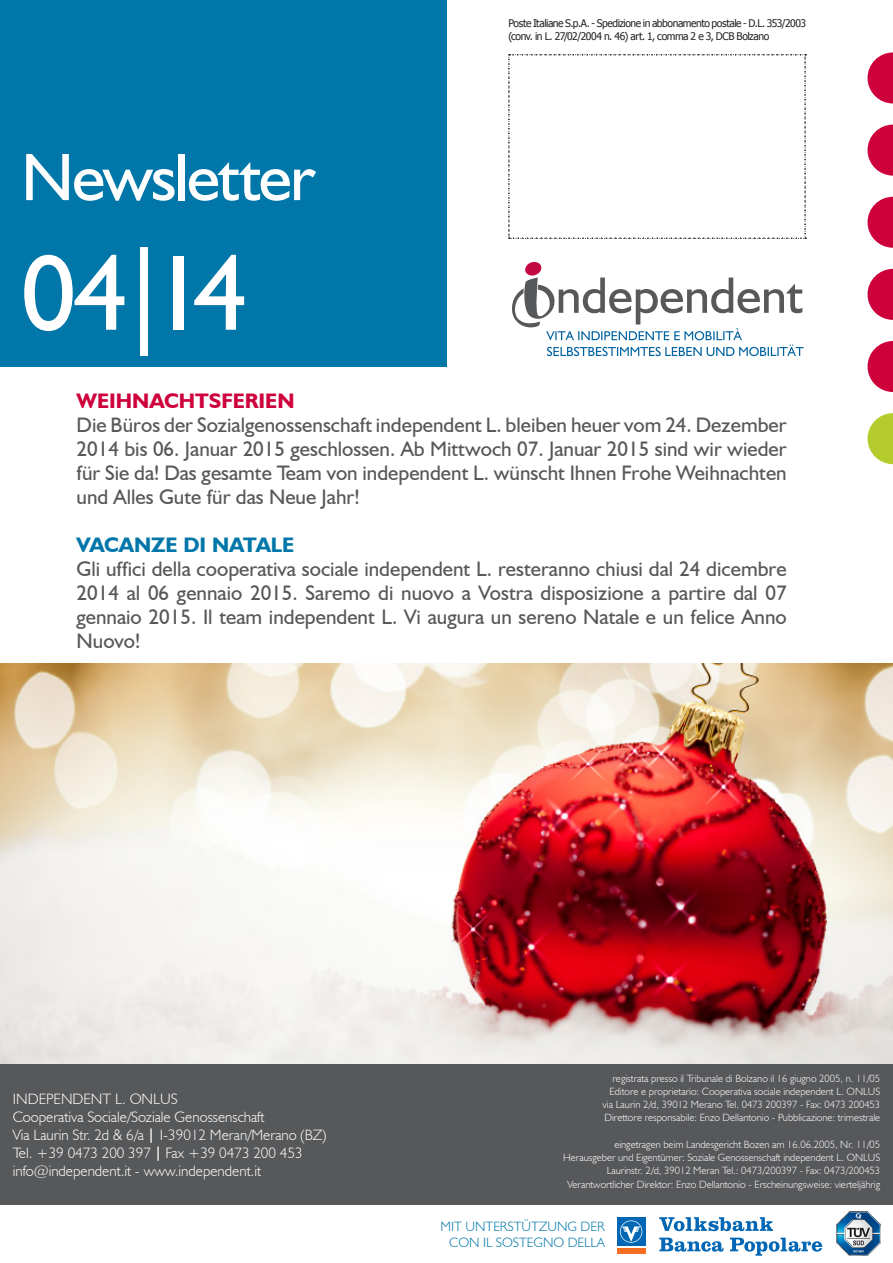
<style>
.page{position:relative;width:893px;height:1263px;background:#fff}
.page>*{position:absolute;margin:0;border:0;box-sizing:border-box;transform-origin:0 0}
.t1{font:108px "Humanist 521 BT";color:#fff}
.t2{font:67.5px "Humanist 521 BT";letter-spacing:-.025em;color:#fff}
.testo-deu{font:21px/24px "Humanist 521 BT";color:#57585a;text-align:justify}
.titolo-deu{font:700 21px "Humanist 521 BT";color:#ce003c}
.titolo-ita{font:700 21px "Humanist 521 BT";color:#0076a9}
.t3{font:300 15px "Humanist 521 BT";color:#fff}
.t4{font:300 13.5px "Humanist 521 BT";color:#0076a9}
.t5{font:300 10.5px "Humanist 521 BT";color:#fff}
.Fließtext_dt{font:10.5px/13.5px "Tahoma";letter-spacing:-.045em;color:#231f20}
.s1{font-family:"Verdana";font-weight:400}
</style>
<div class="page">
<div style="left:0;top:0;width:446px;height:366px;background:#0076a9"></div>
<svg style="left:867px;top:52px;width:26px;height:51px"></svg>
<svg style="left:867px;top:125px;width:26px;height:51px"></svg>
<svg style="left:867px;top:197px;width:26px;height:51px"></svg>
<svg style="left:867px;top:341px;width:26px;height:51px"></svg>
<svg style="left:867px;top:269px;width:26px;height:51px"></svg>
<svg style="left:867px;top:413px;width:26px;height:51px"></svg>
<svg style="left:508px;top:54px;width:298px;height:185px"></svg>
<div style="left:617px;top:1217px;width:28px;height:29px;background:#0166b3"></div>
<div style="left:617px;top:1248px;width:28px;height:6px;background:#f36e21"></div>
<svg style="left:659px;top:1217px;width:114px;height:14px"></svg>
<svg style="left:620px;top:1220px;width:22px;height:23px"></svg>
<svg style="left:659px;top:1237px;width:164px;height:19px"></svg>
<div style="left:0;top:1063px;width:893px;height:142px;background:#57585a"></div>
<img style="left:836px;top:1212px;width:44px;height:44px">
<svg style="left:512px;top:262px;width:291px;height:94px"></svg>
<img style="left:0;top:663px;width:893px;height:400px">
<p class="t2" style="left:21px;top:136px;width:296px">Newsletter</p>
<p class="t1" style="left:21px;top:226px;width:228px">04|14</p>
<p class="Fließtext_dt" style="left:508px;top:16px;width:299px">Poste Italiane S.p.A. - Spedizione in abbonamento postale - D.L. 353/2003 (conv. in L. 27/02/2004 n. 46) art. 1, comma 2 e 3, DCB Bolzano</p>
<p class="titolo-deu" style="left:77px;top:388px;width:220px">WEIHNACHTSFERIEN</p>
<p class="testo-deu" style="left:77px;top:412px;width:712px">Die Büros der Sozialgenossenschaft independent L. bleiben heuer vom 24. Dezember 2014 bis 06. Januar 2015 geschlossen. Ab Mittwoch 07. Januar 2015 sind wir wieder für Sie da! Das gesamte Team von independent L. wünscht Ihnen Frohe Weihnachten und Alles Gute für das Neue Jahr!</p>
<p class="titolo-ita" style="left:77px;top:532px;width:219px">VACANZE DI NATALE</p>
<p class="testo-deu" style="left:77px;top:556px;width:712px">Gli uffici della cooperativa sociale independent L. resteranno chiusi dal 24 dicembre 2014 al 06 gennaio 2015. Saremo di nuovo a Vostra disposizione a partire dal 07 gennaio 2015. Il team independent L. Vi augura un sereno Natale e un felice Anno Nuovo!</p>
<p class="t3" style="left:13px;top:1089px;width:166px">INDEPENDENT L. ONLUS</p>
<p class="t3" style="left:13px;top:1107px;width:253px">Cooperativa Sociale/Soziale Genossenschaft</p>
<p class="t3" style="left:13px;top:1125px;width:315px">Via Laurin Str. 2d &amp; 6/a <span class="s1">|</span> I-39012 Meran/Merano (BZ)</p>
<p class="t3" style="left:13px;top:1143px;width:291px">Tel. +39 0473 200 397 <span class="s1">|</span> Fax +39 0473 200 453</p>
<p class="t3" style="left:13px;top:1161px;width:250px">info@independent.it - www.independent.it</p>
<p class="t5" style="left:612px;top:1071px;width:269px">registrata presso il Tribunale di Bolzano il 16 giugno 2005, n. 11/05</p>
<p class="t5" style="left:610px;top:1085px;width:272px">Editore e proprietario: Cooperativa sociale independent L. ONLUS</p>
<p class="t5" style="left:602px;top:1098px;width:279px">via Laurin 2/d, 39012 Merano Tel. 0473 200397 - Fax: 0473 200453</p>
<p class="t5" style="left:604px;top:1111px;width:277px">Direttore responsabile: Enzo Dellantonio - Pubblicazione: trimestrale</p>
<p class="t5" style="left:614px;top:1138px;width:267px">eingetragen beim Landesgericht Bozen am 16.06.2005, Nr. 11/05</p>
<p class="t5" style="left:563px;top:1151px;width:318px">Herausgeber und Eigentümer: Soziale Genossenschaft independent L. ONLUS</p>
<p class="t5" style="left:607px;top:1164px;width:275px">Laurinstr. 2/d, 39012 Meran Tel.: 0473/200397 - Fax: 0473/200453</p>
<p class="t5" style="left:567px;top:1177px;width:314px">Verantwortlicher Direktor: Enzo Dellantonio - Erscheinungsweise: vierteljährig</p>
<p class="t4" style="left:441px;top:1218px;width:166px">MIT UNTERSTÜTZUNG DER</p>
<p class="t4" style="left:449px;top:1234px;width:157px">CON IL SOSTEGNO DELLA</p>
</div>
